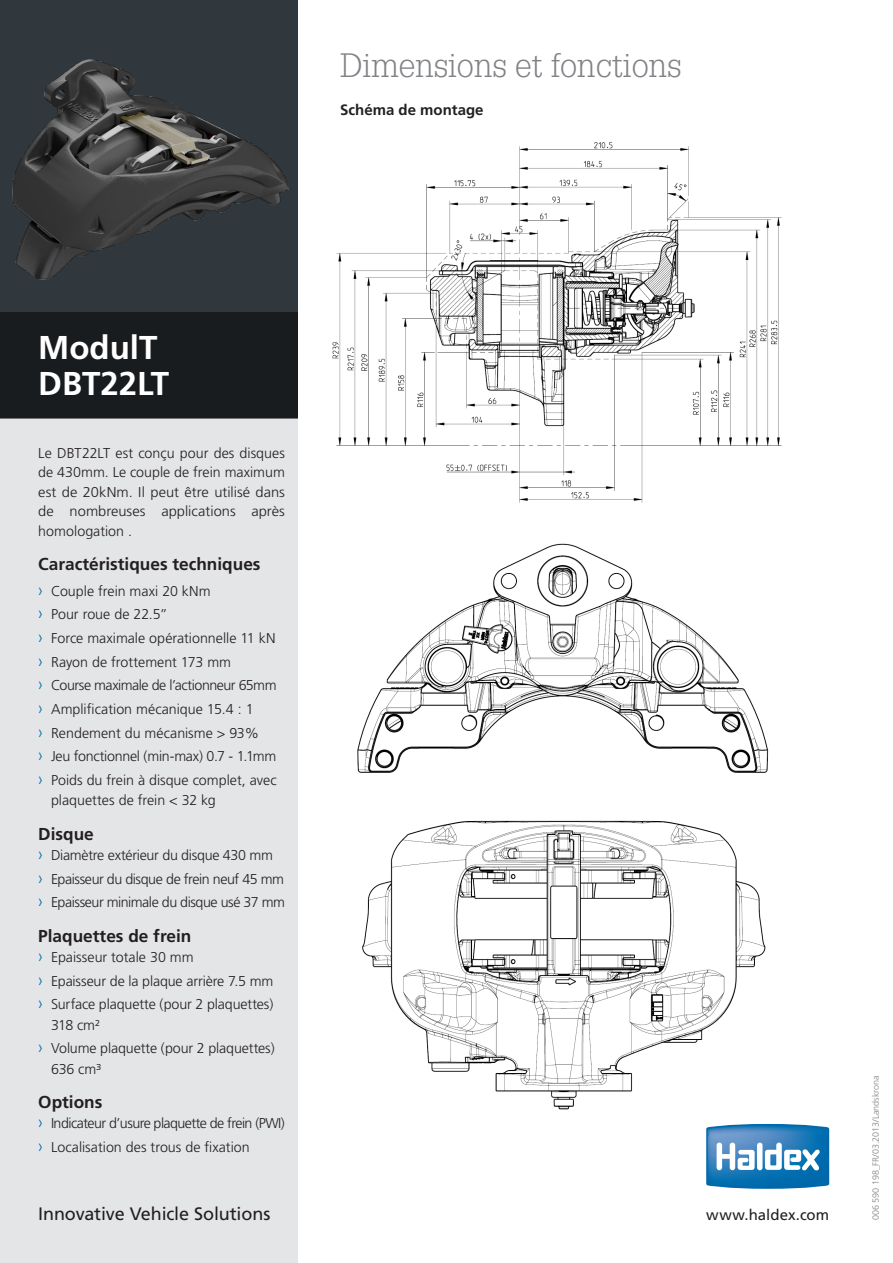
<style>
.page{position:relative;width:893px;height:1263px;background:#fff}
.page>*{position:absolute;margin:0;border:0;box-sizing:border-box;transform-origin:0 0}
.Content_Head{font:300 33px "Glypha LT Std";color:#808285}
.Back_Title{font:700 33px/36px "Frutiger";color:#fff}
.t1{font:18px "Frutiger";letter-spacing:-.005em;color:#231f20}
.Content_Head_3{font:700 17.25px "Frutiger LT Std";color:#231f20}
.Content_Copy_Small{font:700 17.25px "Frutiger";color:#231f20}
.Content_Head_3-2{font:700 15px "Frutiger";color:#231f20}
.t2{font:15px "Frutiger";letter-spacing:.005em;color:#231f20}
.Content_Copy_Small-2{font:300 14.25px/19.5px "Frutiger";letter-spacing:-.005em;color:#231f20}
.Content_Copy_Small-3{font:300 14.25px "Frutiger";letter-spacing:-.035em;color:#231f20}
.Content_Copy_Small-4{font:300 14.25px "Frutiger";letter-spacing:-.04em;color:#231f20}
.Content_Copy_Small-5{font:300 14.25px "Frutiger";letter-spacing:-.03em;color:#231f20}
.t3{font:300 9px "Frutiger";color:#808285}
.s1{font-stretch:condensed;font-size:18px;color:#006faf}
</style>
<div class="page">
<div style="left:0;top:0;width:298px;height:419px;background:#30383d"></div>
<div style="left:0;top:419px;width:298px;height:844px;background:#e4e5e7"></div>
<div style="left:0;top:313px;width:298px;height:106px;background:#181c1f"></div>
<img style="left:12px;top:59px;width:277px;height:221px">
<img style="left:362px;top:820px;width:408px;height:304px">
<img style="left:332px;top:142px;width:450px;height:361px">
<img style="left:357px;top:543px;width:412px;height:230px">
<svg style="left:706px;top:1124px;width:123px;height:65px"></svg>
<p class="Content_Head" style="left:340px;top:46px;width:343px">Dimensions et fonctions</p>
<p class="Content_Head_3-2" style="left:340px;top:101px;width:145px">Schéma de montage</p>
<p class="Back_Title" style="left:38px;top:329px;width:132px">ModulT<br>DBT22LT</p>
<p class="Content_Copy_Small-2" style="left:38px;top:443px;width:248px;text-align:justify">Le DBT22LT est conçu pour des disques de 430mm. Le couple de frein maximum est de 20kNm. Il peut être utilisé dans de nombreuses applications après homologation .</p>
<p class="Content_Copy_Small" style="left:38px;top:554px;width:224px">Caractéristiques techniques</p>
<p class="Content_Copy_Small-2" style="left:38px;top:581px;width:174px"><span class="s1">›</span> Couple frein maxi 20 kNm</p>
<p class="Content_Copy_Small-2" style="left:38px;top:605px;width:131px"><span class="s1">›</span> Pour roue de 22.5”</p>
<p class="Content_Copy_Small-2" style="left:38px;top:628px;width:239px"><span class="s1">›</span> Force maximale opérationnelle 11 kN</p>
<p class="Content_Copy_Small-2" style="left:38px;top:652px;width:194px"><span class="s1">›</span> Rayon de frottement 173 mm</p>
<p class="Content_Copy_Small-3" style="left:38px;top:677px;width:240px"><span class="s1">›</span> Course maximale de l’actionneur 65mm</p>
<p class="Content_Copy_Small-2" style="left:38px;top:699px;width:217px"><span class="s1">›</span> Amplification mécanique 15.4 : 1</p>
<p class="Content_Copy_Small-2" style="left:38px;top:723px;width:222px"><span class="s1">›</span> Rendement du mécanisme &gt; 93%</p>
<p class="Content_Copy_Small-2" style="left:38px;top:747px;width:239px"><span class="s1">›</span> Jeu fonctionnel (min-max) 0.7 - 1.1mm</p>
<p class="Content_Copy_Small-2" style="left:51px;top:770px;width:227px;line-height:20.2px;text-indent:-13px"><span class="s1">›</span> Poids du frein à disque complet, avec plaquettes de frein &lt; 32 kg</p>
<p class="Content_Head_3" style="left:38px;top:824px;width:57px">Disque</p>
<p class="Content_Copy_Small-2" style="left:38px;top:845px;width:236px"><span class="s1">›</span> Diamètre extérieur du disque 430 mm</p>
<p class="Content_Copy_Small-5" style="left:38px;top:871px;width:247px"><span class="s1">›</span> Epaisseur du disque de frein neuf 45 mm</p>
<p class="Content_Copy_Small-3" style="left:38px;top:894px;width:248px"><span class="s1">›</span> Epaisseur minimale du disque usé 37 mm</p>
<p class="Content_Head_3" style="left:38px;top:926px;width:155px">Plaquettes de frein</p>
<p class="Content_Copy_Small-2" style="left:38px;top:947px;width:157px"><span class="s1">›</span> Epaisseur totale 30 mm</p>
<p class="Content_Copy_Small-2" style="left:38px;top:971px;width:237px"><span class="s1">›</span> Epaisseur de la plaque arrière 7.5 mm</p>
<p class="Content_Copy_Small-2" style="left:51px;top:994px;width:224px;line-height:20.2px;text-indent:-13px"><span class="s1">›</span> Surface plaquette (pour 2 plaquettes)<br>318 cm²</p>
<p class="Content_Copy_Small-2" style="left:51px;top:1038px;width:225px;line-height:20.2px;text-indent:-13px"><span class="s1">›</span> Volume plaquette (pour 2 plaquettes)<br>636 cm³</p>
<p class="Content_Head_3" style="left:38px;top:1092px;width:66px">Options</p>
<p class="Content_Copy_Small-4" style="left:38px;top:1115px;width:248px"><span class="s1">›</span> Indicateur d’usure plaquette de frein (PWI)</p>
<p class="Content_Copy_Small-2" style="left:38px;top:1137px;width:213px"><span class="s1">›</span> Localisation des trous de fixation</p>
<p class="t1" style="left:38px;top:1203px;width:234px">Innovative Vehicle Solutions</p>
<p class="t2" style="left:706px;top:1206px;width:124px">www.haldex.com</p>
<p class="t3" style="left:871px;top:1220px;width:146px;rotate:-90deg">006 590 198_FR/03.2013/Landskrona</p>
</div>
